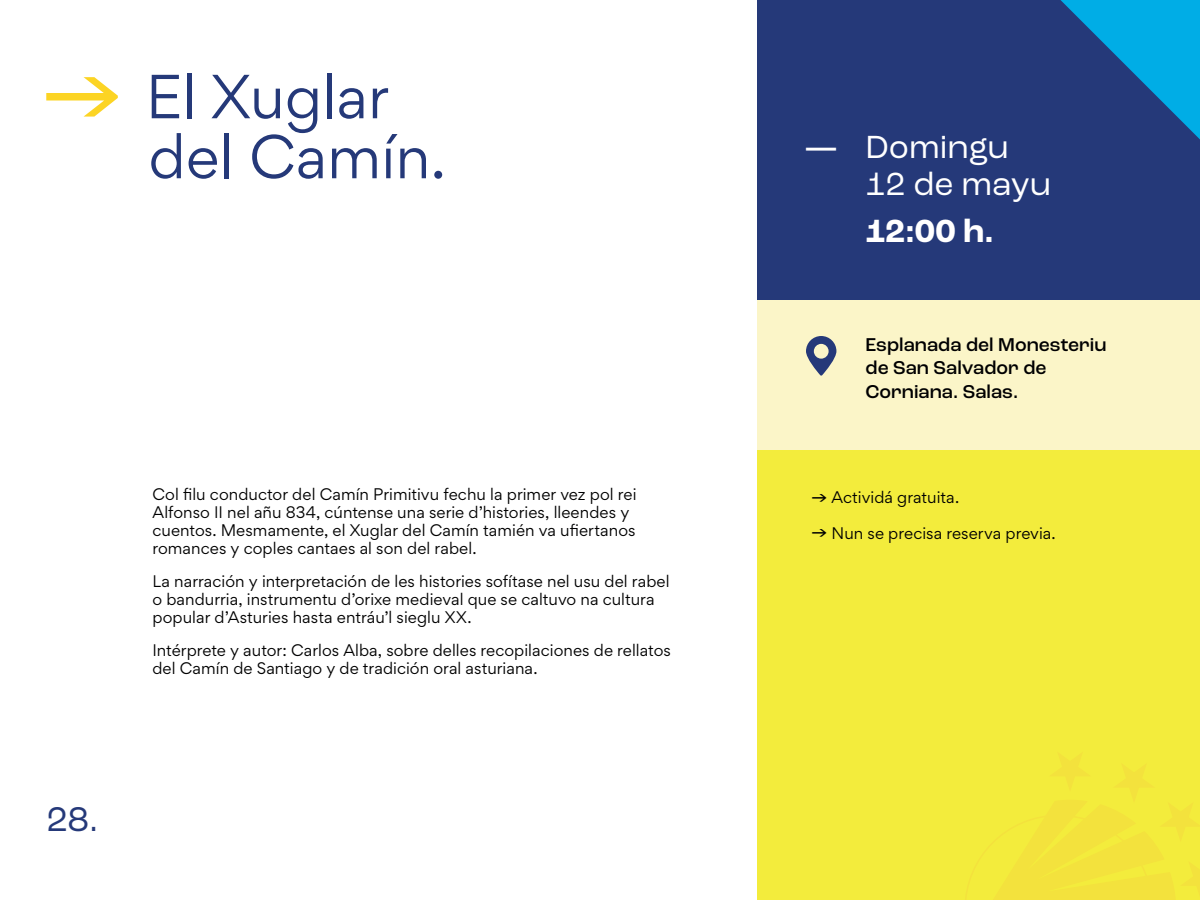
<style>
.page{position:relative;width:1200px;height:900px;background:#fff}
.page>*{position:absolute;margin:0;border:0;box-sizing:border-box;transform-origin:0 0}
.t1{font:107.1px "Baguede";color:#fcd424}
.t2{font:55.5px/60px "Gordita";color:#253979}
.t3{font:49.5px "Roc Grotesk";color:#fff}
.t4{font:36px "Roc Grotesk";color:#253979}
.t5{font:33.6px/36.8px "Roc Grotesk";letter-spacing:-.005em;color:#fff}
.t6{font:700 33.6px "Roc Grotesk";color:#fff}
.t7{font:500 19.5px/23.4px "Roc Grotesk";color:#000001}
.t8{font:15px/18px "Gordita";letter-spacing:.005em;color:#000001}
.s1{font-family:"Baguede";font-size:21px}
</style>
<div class="page">
<div style="left:758px;top:0;width:442px;height:455px;background:#253979"></div>
<div style="left:758px;top:300px;width:442px;height:442px;background:#fbf5c8"></div>
<div style="left:758px;top:450px;width:442px;height:450px;background:#f3ec3c"></div>
<svg style="left:806px;top:336px;width:30px;height:40px"></svg>
<svg style="left:1061px;top:0;width:139px;height:140px"></svg>
<h1 class="t1" style="left:42px;top:45px;width:83px">→</h1>
<h2 class="t2" style="left:146px;top:66px;width:302px">El Xuglar del Camín.</h2>
<h3 class="t4" style="left:47px;top:797px;width:53px">28.</h3>
<p class="t8" style="left:153px;top:485px;width:486px">Col filu conductor del Camín Primitivu fechu la primer vez pol rei Alfonso II nel añu 834, cúntense una serie d’histories, lleendes y cuentos. Mesmamente, el Xuglar del Camín tamién va ufiertanos romances y coples cantaes al son del rabel.</p>
<p class="t8" style="left:153px;top:572px;width:519px">La narración y interpretación de les histories sofítase nel usu del rabel o bandurria, instrumentu d’orixe medieval que se caltuvo na cultura popular d’Asturies hasta entráu’l sieglu XX.</p>
<p class="t8" style="left:153px;top:641px;width:520px">Intérprete y autor: Carlos Alba, sobre delles recopilaciones de rellatos del Camín de Santiago y de tradición oral asturiana.</p>
<h3 class="t3" style="left:806px;top:96px;width:31px">_</h3>
<h3 class="t5" style="left:865px;top:129px;width:187px">Domingu<br>12 de mayu</h3>
<h3 class="t6" style="left:865px;top:210px;width:130px">12:00 h.</h3>
<h3 class="t7" style="left:866px;top:333px;width:243px">Esplanada del Monesteriu de San Salvador de<br>Corniana. Salas.</h3>
<p class="t8" style="left:812px;top:488px;width:149px"><span class="s1">→</span> Actividá gratuita.</p>
<p class="t8" style="left:812px;top:524px;width:246px"><span class="s1">→</span> Nun se precisa reserva previa.</p>
</div>
